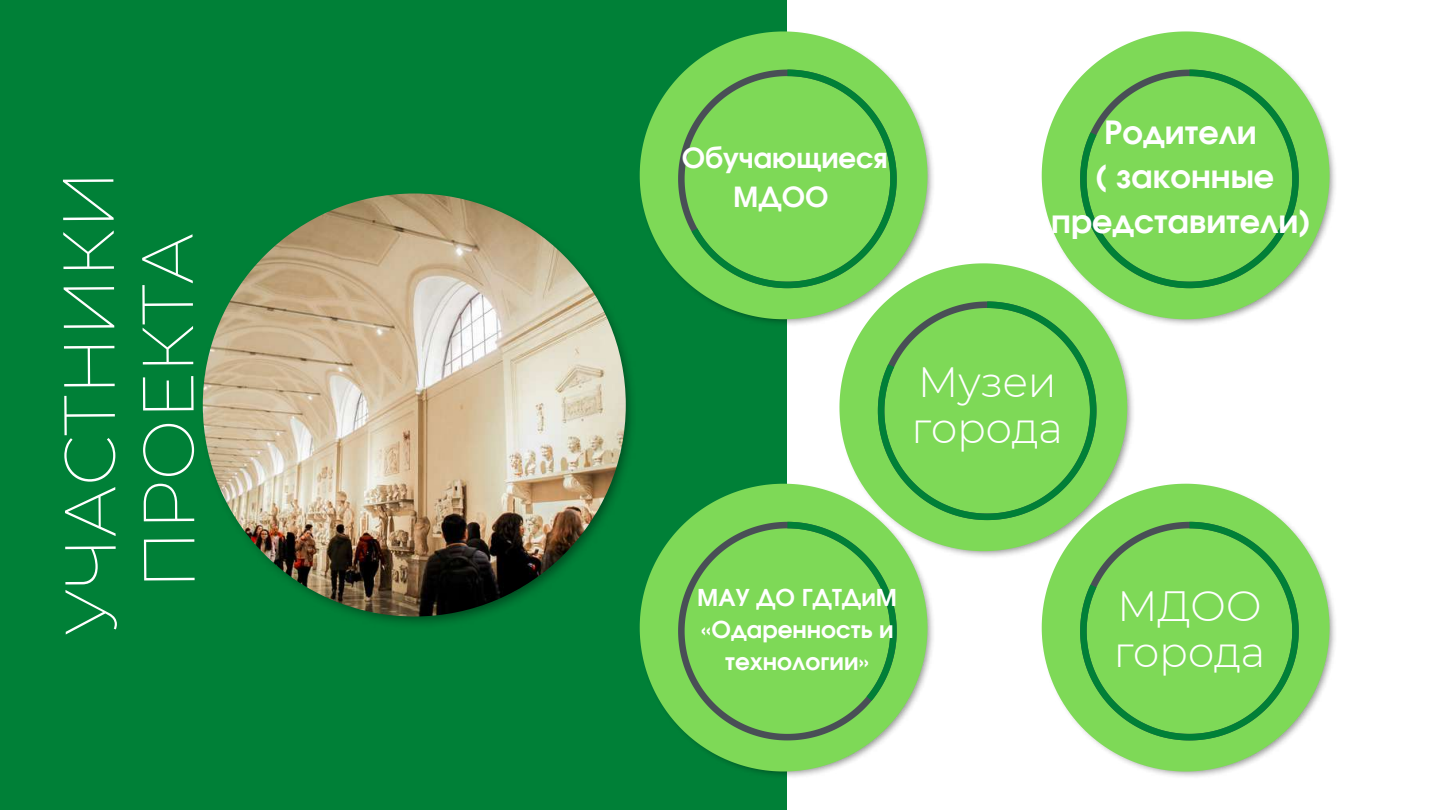
<style>
.page{position:relative;width:1440px;height:810px;background:#fff}
.page>*{position:absolute;margin:0;border:0;box-sizing:border-box;transform-origin:0 0}
.t1{font:200 72.1px/78.7px "Montserrat";letter-spacing:-.02em;color:#fff;text-align:center}
.t2{font:300 42.3px/46.5px "Montserrat";letter-spacing:-.01em;color:#fff}
.t3{font:700 32px/44.2px "Evolventa";color:#fff;text-align:center}
.t4{font:700 27.8px/38.2px "Evolventa";color:#fff;text-align:center}
.t5{font:700 23.3px/32px "Evolventa";color:#fff;text-align:center}
</style>
<div class="page">
<div style="left:0;top:0;width:787px;height:810px;background:#008037"></div>
<img style="left:202px;top:193px;width:430px;height:431px">
<img style="left:203px;top:194px;width:423px;height:422px;border-radius:50%">
<img style="left:753px;top:139px;width:180px;height:186px">
<svg style="left:640px;top:31px;width:287px;height:288px;fill:#7ed957"></svg>
<img style="left:1151px;top:595px;width:184px;height:182px">
<svg style="left:1042px;top:484px;width:288px;height:287px;fill:#7ed957"></svg>
<img style="left:753px;top:591px;width:180px;height:186px">
<svg style="left:640px;top:484px;width:287px;height:287px;fill:#7ed957"></svg>
<svg style="left:678px;top:70px;width:14px;height:218px;background:#6db855"></svg>
<svg style="left:692px;top:70px;width:205px;height:218px;background:#74d055"></svg>
<svg style="left:1080px;top:522px;width:219px;height:218px;background:#74d056"></svg>
<svg style="left:678px;top:522px;width:219px;height:218px;background:#79ca57"></svg>
<svg style="left:787px;top:522px;width:110px;height:179px;background:#74d154"></svg>
<img style="left:1151px;top:143px;width:184px;height:182px">
<svg style="left:1042px;top:31px;width:288px;height:288px;fill:#7ed957"></svg>
<svg style="left:1080px;top:70px;width:219px;height:218px;background:#74cf55"></svg>
<img style="left:839px;top:263px;width:296px;height:295px">
<svg style="left:839px;top:263px;width:288px;height:288px;fill:#7ed957"></svg>
<svg style="left:878px;top:301px;width:219px;height:219px;background:#74cf56"></svg>
<h1 class="t1" style="left:50px;top:636px;width:468px;rotate:-90deg">УЧАСТНИКИ<br>ПРОЕКТА</h1>
<p class="t4" style="left:682px;top:141px;width:208px">Обучающиеся<br>МДОО</p>
<h3 class="t3" style="left:1051px;top:112px;width:260px">Родители<br>( законные представители)</h3>
<h2 class="t2" style="left:912px;top:358px;width:153px">Музеи города</h2>
<p class="t5" style="left:697px;top:583px;width:201px">МAУ ДО ГДТДиМ «Одаренность и технологии»</p>
<h2 class="t2" style="left:1114px;top:582px;width:153px">МДОО города</h2>
</div>
